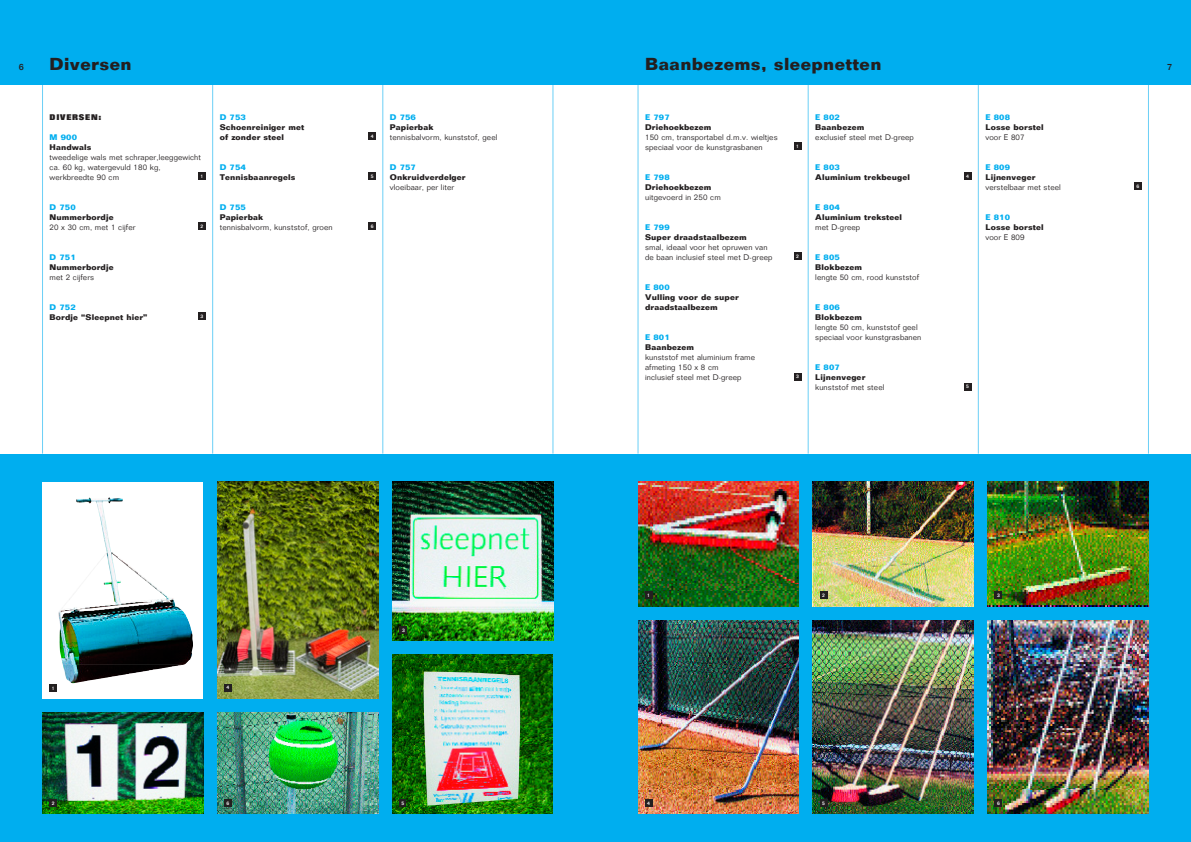
<style>
.page{position:relative;width:1191px;height:842px;background:#fff}
.page>*{position:absolute;margin:0;border:0;box-sizing:border-box;transform-origin:0 0}
.t1{font:700 17px "Folio";letter-spacing:.025em;color:#231f20}
.t2{font:500 9px "Folio";color:#231f20}
.t3{font:300 8px/10px "Folio";letter-spacing:.015em;color:#231f20}
.t4{font:700 8px/10px "Folio";letter-spacing:.015em;color:#231f20}
.t5{font:700 8px "Folio";letter-spacing:.015em;color:#00aeef}
.t6{font:800 8px "Folio";letter-spacing:.1em;color:#231f20}
.t7{font:500 5px "Folio";color:#fff}
</style>
<div class="page">
<div style="left:0;top:0;width:595px;height:842px;background:#00aeef"></div>
<div style="left:595px;top:0;width:596px;height:842px;background:#00aeef"></div>
<div style="left:595px;top:85px;width:596px;height:369px;background:#fff"></div>
<div style="left:0;top:85px;width:595px;height:369px;background:#fff"></div>
<hr style="left:42px;top:85px;width:1px;height:369px;background:#6bcff6">
<hr style="left:212px;top:85px;width:1px;height:369px;background:#6bcff6">
<hr style="left:382px;top:85px;width:1px;height:369px;background:#6bcff6">
<hr style="left:552px;top:85px;width:1px;height:369px;background:#6bcff6">
<hr style="left:637px;top:85px;width:1px;height:369px;background:#6bcff6">
<hr style="left:807px;top:85px;width:1px;height:369px;background:#6bcff6">
<hr style="left:977px;top:85px;width:1px;height:369px;background:#6bcff6">
<hr style="left:1148px;top:85px;width:1px;height:369px;background:#6bcff6">
<img style="left:638px;top:482px;width:160px;height:124px">
<img style="left:813px;top:482px;width:160px;height:124px">
<img style="left:987px;top:482px;width:161px;height:124px">
<img style="left:638px;top:620px;width:160px;height:194px">
<img style="left:813px;top:620px;width:160px;height:194px">
<img style="left:987px;top:620px;width:161px;height:194px">
<img style="left:392px;top:655px;width:161px;height:159px">
<img style="left:217px;top:712px;width:161px;height:102px">
<img style="left:43px;top:712px;width:160px;height:102px">
<div style="left:50px;top:799px;width:7px;height:7px;background:#231f20"></div>
<img style="left:393px;top:482px;width:160px;height:159px">
<div style="left:400px;top:626px;width:7px;height:8px;background:#231f20"></div>
<div style="left:224px;top:799px;width:7px;height:7px;background:#231f20"></div>
<img style="left:217px;top:482px;width:161px;height:216px">
<div style="left:224px;top:684px;width:7px;height:7px;background:#231f20"></div>
<div style="left:645px;top:799px;width:7px;height:7px;background:#231f20"></div>
<div style="left:820px;top:799px;width:7px;height:7px;background:#231f20"></div>
<div style="left:994px;top:799px;width:8px;height:7px;background:#231f20"></div>
<div style="left:399px;top:799px;width:7px;height:7px;background:#231f20"></div>
<div style="left:645px;top:592px;width:7px;height:7px;background:#231f20"></div>
<div style="left:820px;top:592px;width:7px;height:7px;background:#231f20"></div>
<div style="left:994px;top:592px;width:8px;height:7px;background:#231f20"></div>
<div style="left:198px;top:313px;width:8px;height:7px;background:#231f20"></div>
<div style="left:198px;top:223px;width:8px;height:7px;background:#231f20"></div>
<div style="left:369px;top:133px;width:7px;height:7px;background:#231f20"></div>
<div style="left:369px;top:223px;width:7px;height:7px;background:#231f20"></div>
<div style="left:369px;top:173px;width:7px;height:7px;background:#231f20"></div>
<div style="left:794px;top:143px;width:7px;height:7px;background:#231f20"></div>
<div style="left:794px;top:253px;width:7px;height:7px;background:#231f20"></div>
<div style="left:794px;top:373px;width:7px;height:7px;background:#231f20"></div>
<div style="left:964px;top:173px;width:7px;height:7px;background:#231f20"></div>
<div style="left:1134px;top:183px;width:7px;height:7px;background:#231f20"></div>
<div style="left:964px;top:383px;width:7px;height:7px;background:#231f20"></div>
<img style="left:422px;top:671px;width:98px;height:135px">
<div style="left:198px;top:173px;width:8px;height:7px;background:#231f20"></div>
<div style="left:43px;top:482px;width:160px;height:216px;background:#fff"></div>
<img style="left:76px;top:497px;width:47px;height:42px">
<img style="left:69px;top:539px;width:106px;height:63px">
<img style="left:58px;top:602px;width:135px;height:63px">
<img style="left:63px;top:665px;width:119px;height:19px">
<div style="left:50px;top:684px;width:7px;height:7px;background:#231f20"></div>
<h1 class="t1" style="left:50px;top:53px;width:83px">Diversen</h1>
<h1 class="t1" style="left:645px;top:53px;width:238px">Baanbezems, sleepnetten</h1>
<p class="t2" style="left:19px;top:61px;width:7px">6</p>
<p class="t2" style="left:1167px;top:61px;width:7px">7</p>
<p class="t6" style="left:50px;top:113px;width:53px">DIVERSEN:</p>
<p class="t5" style="left:50px;top:132px;width:29px">M 900</p>
<p class="t4" style="left:50px;top:142px;width:43px">Handwals</p>
<p class="t3" style="left:50px;top:152px;width:153px">tweedelige wals met schraper,leeggewicht ca. 60 kg, watergevuld 180 kg, werkbreedte 90 cm</p>
<p class="t5" style="left:50px;top:202px;width:28px">D 750</p>
<p class="t4" style="left:50px;top:212px;width:65px">Nummerbordje</p>
<p class="t3" style="left:50px;top:222px;width:87px">20 x 30 cm, met 1 cijfer</p>
<p class="t5" style="left:50px;top:252px;width:28px">D 751</p>
<p class="t4" style="left:50px;top:262px;width:65px">Nummerbordje</p>
<p class="t3" style="left:50px;top:272px;width:46px">met 2 cijfers</p>
<p class="t5" style="left:50px;top:302px;width:28px">D 752</p>
<p class="t4" style="left:50px;top:312px;width:99px">Bordje “Sleepnet hier”</p>
<p class="t7" style="left:201px;top:173px;width:4px">1</p>
<p class="t7" style="left:201px;top:223px;width:4px">2</p>
<p class="t7" style="left:201px;top:313px;width:4px">3</p>
<p class="t5" style="left:220px;top:112px;width:28px">D 753</p>
<p class="t4" style="left:220px;top:122px;width:86px">Schoenreiniger met of zonder steel</p>
<p class="t5" style="left:220px;top:162px;width:28px">D 754</p>
<p class="t4" style="left:220px;top:172px;width:77px">Tennisbaanregels</p>
<p class="t5" style="left:220px;top:202px;width:28px">D 755</p>
<p class="t4" style="left:220px;top:212px;width:45px">Papierbak</p>
<p class="t3" style="left:220px;top:222px;width:114px">tennisbalvorm, kunststof, groen</p>
<p class="t7" style="left:371px;top:133px;width:4px">4</p>
<p class="t7" style="left:371px;top:173px;width:4px">5</p>
<p class="t7" style="left:371px;top:223px;width:4px">6</p>
<p class="t5" style="left:390px;top:112px;width:28px">D 756</p>
<p class="t4" style="left:390px;top:122px;width:45px">Papierbak</p>
<p class="t3" style="left:390px;top:132px;width:109px">tennisbalvorm, kunststof, geel</p>
<p class="t5" style="left:390px;top:162px;width:28px">D 757</p>
<p class="t4" style="left:390px;top:172px;width:77px">Onkruidverdelger</p>
<p class="t3" style="left:390px;top:182px;width:66px">vloeibaar, per liter</p>
<p class="t5" style="left:645px;top:112px;width:26px">E 797</p>
<p class="t4" style="left:645px;top:122px;width:68px">Driehoekbezem</p>
<p class="t3" style="left:645px;top:132px;width:134px">150 cm, transportabel d.m.v. wieltjes speciaal voor de kunstgrasbanen</p>
<p class="t5" style="left:645px;top:172px;width:26px">E 798</p>
<p class="t4" style="left:645px;top:182px;width:68px">Driehoekbezem</p>
<p class="t3" style="left:645px;top:192px;width:77px">uitgevoerd in 250 cm</p>
<p class="t5" style="left:645px;top:222px;width:26px">E 799</p>
<p class="t4" style="left:645px;top:232px;width:103px">Super draadstaalbezem</p>
<p class="t3" style="left:645px;top:242px;width:129px">smal, ideaal voor het opruwen van de baan inclusief steel met D-greep</p>
<p class="t5" style="left:645px;top:282px;width:26px">E 800</p>
<p class="t4" style="left:645px;top:292px;width:95px">Vulling voor de super draadstaalbezem</p>
<p class="t5" style="left:645px;top:332px;width:26px">E 801</p>
<p class="t4" style="left:645px;top:342px;width:50px">Baanbezem</p>
<p class="t3" style="left:645px;top:352px;width:111px">kunststof met aluminium frame afmeting 150 x 8 cm<br>inclusief steel met D-greep</p>
<p class="t7" style="left:796px;top:143px;width:4px">1</p>
<p class="t7" style="left:796px;top:253px;width:4px">2</p>
<p class="t7" style="left:796px;top:373px;width:4px">3</p>
<p class="t5" style="left:815px;top:112px;width:26px">E 802</p>
<p class="t4" style="left:815px;top:122px;width:50px">Baanbezem</p>
<p class="t3" style="left:815px;top:132px;width:100px">exclusief steel met D-greep</p>
<p class="t5" style="left:815px;top:162px;width:26px">E 803</p>
<p class="t4" style="left:815px;top:172px;width:96px">Aluminium trekbeugel</p>
<p class="t5" style="left:815px;top:202px;width:26px">E 804</p>
<p class="t4" style="left:815px;top:212px;width:88px">Aluminium treksteel</p>
<p class="t3" style="left:815px;top:222px;width:46px">met D-greep</p>
<p class="t5" style="left:815px;top:252px;width:26px">E 805</p>
<p class="t4" style="left:815px;top:262px;width:48px">Blokbezem</p>
<p class="t3" style="left:815px;top:272px;width:105px">lengte 50 cm, rood kunststof</p>
<p class="t5" style="left:815px;top:302px;width:26px">E 806</p>
<p class="t4" style="left:815px;top:312px;width:48px">Blokbezem</p>
<p class="t3" style="left:815px;top:322px;width:108px">lengte 50 cm, kunststof geel speciaal voor kunstgrasbanen</p>
<p class="t5" style="left:815px;top:362px;width:26px">E 807</p>
<p class="t4" style="left:815px;top:372px;width:52px">Lijnenveger</p>
<p class="t3" style="left:815px;top:382px;width:71px">kunststof met steel</p>
<p class="t7" style="left:966px;top:173px;width:4px">4</p>
<p class="t5" style="left:985px;top:112px;width:26px">E 808</p>
<p class="t4" style="left:985px;top:122px;width:60px">Losse borstel</p>
<p class="t3" style="left:985px;top:132px;width:41px">voor E 807</p>
<p class="t5" style="left:985px;top:162px;width:26px">E 809</p>
<p class="t4" style="left:985px;top:172px;width:52px">Lijnenveger</p>
<p class="t3" style="left:985px;top:182px;width:77px">verstelbaar met steel</p>
<p class="t5" style="left:985px;top:212px;width:26px">E 810</p>
<p class="t4" style="left:985px;top:222px;width:60px">Losse borstel</p>
<p class="t3" style="left:985px;top:232px;width:41px">voor E 809</p>
<p class="t7" style="left:966px;top:383px;width:4px">5</p>
<p class="t7" style="left:1136px;top:183px;width:4px">6</p>
<p class="t7" style="left:52px;top:685px;width:4px">1</p>
<p class="t7" style="left:52px;top:800px;width:4px">2</p>
<p class="t7" style="left:227px;top:685px;width:4px">4</p>
<p class="t7" style="left:227px;top:800px;width:4px">6</p>
<p class="t7" style="left:402px;top:627px;width:4px">3</p>
<p class="t7" style="left:647px;top:592px;width:4px">1</p>
<p class="t7" style="left:822px;top:592px;width:4px">2</p>
<p class="t7" style="left:997px;top:592px;width:4px">3</p>
<p class="t7" style="left:401px;top:800px;width:4px">5</p>
<p class="t7" style="left:647px;top:800px;width:4px">4</p>
<p class="t7" style="left:822px;top:800px;width:4px">5</p>
<p class="t7" style="left:997px;top:800px;width:4px">6</p>
</div>
